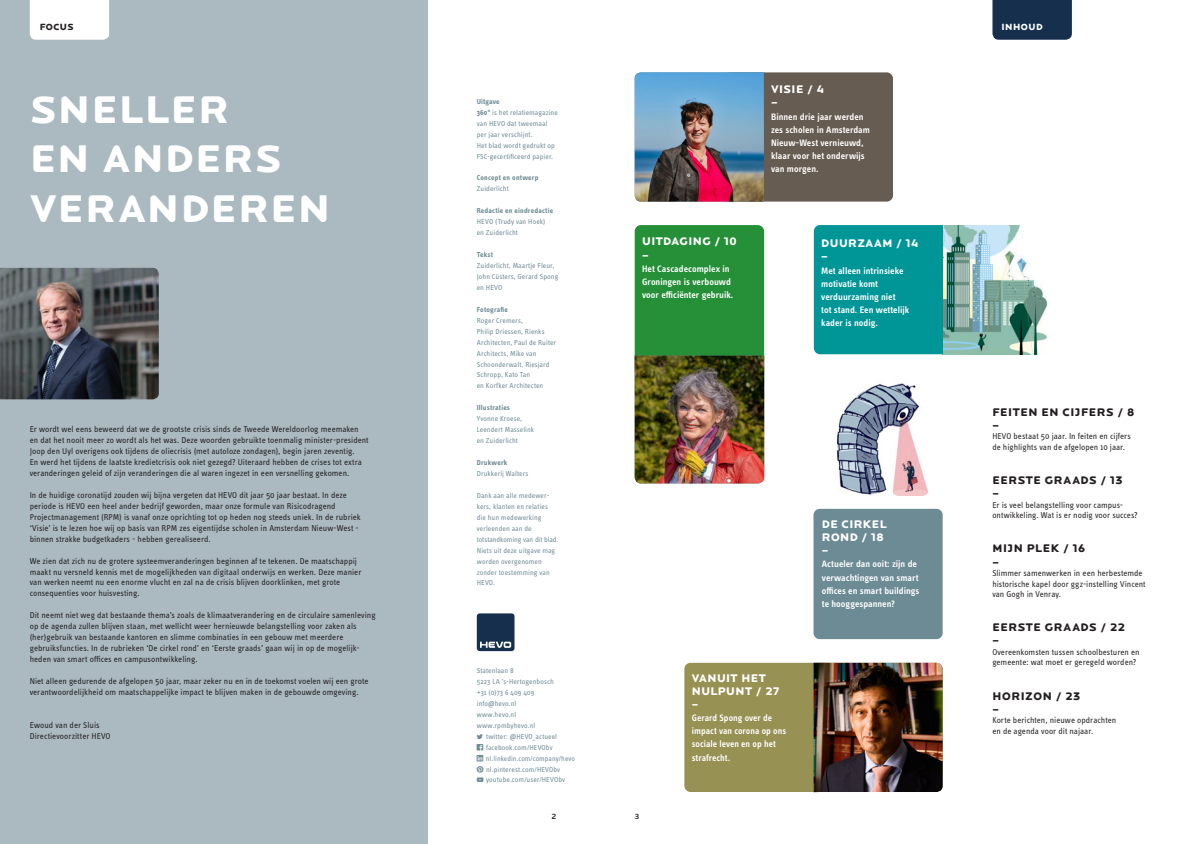
<style>
.page{position:relative;width:1191px;height:844px;background:#fff}
.page>*{position:absolute;margin:0;border:0;box-sizing:border-box;transform-origin:0 0}
.KOP-3{font:900 39.73px/49.6px "Locator Display";letter-spacing:.045em;color:#fff}
.t1{font:900 11.38px "Locator Display";letter-spacing:.05em;color:#231f20}
.t2{font:900 11.38px/13.1px "Locator Display";letter-spacing:.04em;color:#fff}
.t3{font:600 9.62px/13.1px "Info OT Text";color:#fff}
.t4{font:900 9.28px "Locator Display";letter-spacing:.045em;color:#fff}
.t5{font:900 9.28px "Locator Display";letter-spacing:.04em;color:#231f20}
.PLATTE_TEKST{font:8.75px/10.9px "Info OT Text";color:#231f20}
.t6{font:500 7.88px "Locator";color:#231f20}
.t7{font:7.44px/10.9px "Info OT Text";letter-spacing:.005em;color:#6d8b95}
.t8{font:700 7.44px "Info OT Text";letter-spacing:.025em;color:#6d8b95}
.s1{font-weight:700}
</style>
<div class="page">
<img style="left:837px;top:383px;width:92px;height:112px">
<img style="left:943px;top:225px;width:105px;height:129px">
<div style="left:992px;top:0;width:79px;height:40px;background:#162f4c"></div>
<div style="left:813px;top:508px;width:129px;height:131px;background:#6d8b95;border-radius:6px"></div>
<div style="left:0;top:0;width:427px;height:843px;background:#abb9c1"></div>
<div style="left:477px;top:613px;width:37px;height:38px;background:#162f4c;border-radius:3px"></div>
<svg style="left:480px;top:641px;width:31px;height:6px"></svg>
<div style="left:724px;top:72px;width:169px;height:129px;background:#675c52;border-radius:6px"></div>
<div style="left:814px;top:225px;width:129px;height:129px;background:#009597"></div>
<img style="left:0;top:268px;width:159px;height:131px">
<img style="left:634px;top:72px;width:130px;height:129px">
<div style="left:634px;top:225px;width:130px;height:151px;background:#269039;border-radius:6px"></div>
<img style="left:634px;top:355px;width:130px;height:128px">
<div style="left:684px;top:662px;width:148px;height:129px;background:#989154;border-radius:6px"></div>
<img style="left:813px;top:662px;width:129px;height:130px">
<div style="left:30px;top:0;width:79px;height:40px;background:#fff"></div>
<p class="t5" style="left:40px;top:21px;width:35px">FOCUS</p>
<p class="KOP-3" style="left:30px;top:85px;width:253px">SNELLER<br>EN ANDERS</p>
<p class="KOP-3" style="left:30px;top:184px;width:301px">VERANDEREN</p>
<p class="PLATTE_TEKST" style="left:30px;top:423px;width:340px">Er wordt wel eens beweerd dat we de grootste crisis sinds de Tweede Wereldoorlog meemaken en dat het nooit meer zo wordt als het was. Deze woorden gebruikte toenmalig minister-president Joop den Uyl overigens ook tijdens de oliecrisis (met autoloze zondagen), begin jaren zeventig.<br>En werd het tijdens de laatste kredietcrisis ook niet gezegd? Uiteraard hebben de crises tot extra veranderingen geleid of zijn veranderingen die al waren ingezet in een versnelling gekomen.</p>
<p class="PLATTE_TEKST" style="left:30px;top:489px;width:332px">In de huidige coronatijd zouden wij bijna vergeten dat HEVO dit jaar 50 jaar bestaat. In deze periode is HEVO een heel ander bedrijf geworden, maar onze formule van Risicodragend Projectmanagement (RPM) is vanaf onze oprichting tot op heden nog steeds uniek. In de rubriek ‘Visie’ is te lezen hoe wij op basis van RPM zes eigentijdse scholen in Amsterdam Nieuw-West - binnen strakke budgetkaders - hebben gerealiseerd.</p>
<p class="PLATTE_TEKST" style="left:30px;top:555px;width:333px">We zien dat zich nu de grotere systeemveranderingen beginnen af te tekenen. De maatschappij maakt nu versneld kennis met de mogelijkheden van digitaal onderwijs en werken. Deze manier van werken neemt nu een enorme vlucht en zal na de crisis blijven doorklinken, met grote consequenties voor huisvesting.</p>
<p class="PLATTE_TEKST" style="left:30px;top:609px;width:347px">Dit neemt niet weg dat bestaande thema’s zoals de klimaatverandering en de circulaire samenleving op de agenda zullen blijven staan, met wellicht weer hernieuwde belangstelling voor zaken als (her)gebruik van bestaande kantoren en slimme combinaties in een gebouw met meerdere gebruiksfuncties. In de rubrieken ‘De cirkel rond’ en ‘Eerste graads’ gaan wij in op de mogelijk&shy;heden van smart offices en campusontwikkeling.</p>
<p class="PLATTE_TEKST" style="left:30px;top:675px;width:340px">Niet alleen gedurende de afgelopen 50 jaar, maar zeker nu en in de toekomst voelen wij een grote verantwoordelijkheid om maatschappelijke impact te blijven maken in de gebouwde omgeving.</p>
<p class="PLATTE_TEKST" style="left:30px;top:719px;width:71px">Ewoud van der Sluis</p>
<p class="PLATTE_TEKST" style="left:30px;top:730px;width:82px">Directievoorzitter HEVO</p>
<p class="t8" style="left:477px;top:97px;width:24px">Uitgave</p>
<p class="t7" style="left:477px;top:107px;width:82px"><span class="s1">360°</span> is het relatiemagazine van HEVO dat tweemaal per jaar verschijnt.<br>Het blad wordt gedrukt op<br>FSC-gecertificeerd papier.</p>
<p class="t8" style="left:477px;top:173px;width:63px">Concept en ontwerp</p>
<p class="t7" style="left:477px;top:183px;width:33px">Zuiderlicht</p>
<p class="t8" style="left:477px;top:206px;width:78px">Redactie en eindredactie</p>
<p class="t7" style="left:477px;top:216px;width:70px">HEVO (Trudy van Hoek) en Zuiderlicht</p>
<p class="t8" style="left:477px;top:250px;width:18px">Tekst</p>
<p class="t7" style="left:477px;top:260px;width:83px">Zuiderlicht, Maartje Fleur,<br>John Cüsters, Gerard Spong en HEVO</p>
<p class="t8" style="left:477px;top:304px;width:33px">Fotografie</p>
<p class="t7" style="left:477px;top:314px;width:81px">Roger Cremers,<br>Philip Driessen, Rienks<br>Architecten, Paul de Ruiter<br>Architects, Mike van<br>Schoonderwalt, Riesjard<br>Schropp, Kato Tan</p>
<p class="t7" style="left:477px;top:380px;width:68px">en Korfker Architecten</p>
<p class="t8" style="left:477px;top:403px;width:35px">Illustraties</p>
<p class="t7" style="left:477px;top:413px;width:59px">Yvonne Kroese,<br>Leendert Masselink en Zuiderlicht</p>
<p class="t8" style="left:477px;top:458px;width:32px">Drukwerk</p>
<p class="t7" style="left:477px;top:468px;width:53px">Drukkerij Walters</p>
<p class="t7" style="left:477px;top:489px;width:83px">Dank aan alle medewer&shy;kers, klanten en relaties die hun medewerking verleenden aan de totstandkoming van dit blad.<br>Niets uit deze uitgave mag worden overgenomen zonder toestemming van<br>HEVO.</p>
<p class="t7" style="left:477px;top:664px;width:38px">Statenlaan 8</p>
<p class="t7" style="left:477px;top:675px;width:79px">5223 LA ’s-Hertogenbosch</p>
<p class="t7" style="left:477px;top:686px;width:59px">+31 (0)73 6 409 409</p>
<p class="t7" style="left:477px;top:697px;width:41px">info@hevo.nl</p>
<p class="t7" style="left:477px;top:708px;width:41px">www.hevo.nl</p>
<p class="t7" style="left:477px;top:719px;width:60px">www.rpmbyhevo.nl</p>
<p class="t7" style="left:477px;top:730px;width:82px">▼▼ twitter: @HEVO_actueel</p>
<p class="t7" style="left:486px;top:741px;width:68px">facebook.com/HEVObv</p>
<p class="t7" style="left:486px;top:752px;width:91px">nl.linkedin.com/company/hevo</p>
<p class="t7" style="left:486px;top:763px;width:76px">nl.pinterest.com/HEVObv</p>
<p class="t7" style="left:486px;top:774px;width:80px">youtube.com/user/HEVObv</p>
<p class="t2" style="left:642px;top:235px;width:96px">UITDAGING / 10</p>
<p class="t2" style="left:642px;top:248px;width:8px">–</p>
<p class="t3" style="left:642px;top:261px;width:93px">Het Cascadecomplex in<br>Groningen is verbouwd voor efficiënter gebruik.</p>
<p class="t2" style="left:771px;top:83px;width:55px">VISIE / 4</p>
<p class="t2" style="left:771px;top:96px;width:8px">–</p>
<p class="t3" style="left:771px;top:110px;width:100px">Binnen drie jaar werden zes scholen in Amsterdam<br>Nieuw-West vernieuwd, klaar voor het onderwijs van morgen.</p>
<p class="t2" style="left:821px;top:237px;width:99px">DUURZAAM / 14 –</p>
<p class="t3" style="left:821px;top:263px;width:90px">Met alleen intrinsieke motivatie komt verduurzaming niet<br>tot stand. Een wettelijk kader is nodig.</p>
<p class="t2" style="left:822px;top:517px;width:66px">DE CIRKEL<br>ROND / 18</p>
<p class="t2" style="left:822px;top:544px;width:8px">–</p>
<p class="t3" style="left:822px;top:557px;width:99px">Actueler dan ooit: zijn de verwachtingen van smart offices en smart buildings te hooggespannen?</p>
<p class="t2" style="left:692px;top:671px;width:89px">VANUIT HET<br>NULPUNT / 27 –</p>
<p class="t3" style="left:692px;top:711px;width:96px">Gerard Spong over de impact van corona op ons</p>
<p class="t3" style="left:692px;top:737px;width:85px">sociale leven en op het</p>
<p class="t3" style="left:692px;top:750px;width:40px">strafrecht.</p>
<p class="t6" style="left:551px;top:811px;width:6px">2</p>
<p class="t6" style="left:634px;top:811px;width:6px">3</p>
<p class="t4" style="left:1001px;top:21px;width:43px">INHOUD</p>
<p class="t1" style="left:992px;top:405px;width:144px">FEITEN EN CIJFERS / 8</p>
<p class="t1" style="left:992px;top:418px;width:8px">–</p>
<p class="PLATTE_TEKST" style="left:992px;top:431px;width:140px;line-height:10.5px">HEVO bestaat 50 jaar. In feiten en cijfers de highlights van de afgelopen 10 jaar.</p>
<p class="t1" style="left:992px;top:473px;width:132px">EERSTE GRAADS / 13</p>
<p class="t1" style="left:992px;top:486px;width:8px">–</p>
<p class="PLATTE_TEKST" style="left:992px;top:499px;width:147px;line-height:10.5px">Er is veel belangstelling voor campus&shy;ontwikkeling. Wat is er nodig voor succes?</p>
<p class="t1" style="left:992px;top:541px;width:94px">MIJN PLEK / 16</p>
<p class="t1" style="left:992px;top:555px;width:8px">–</p>
<p class="PLATTE_TEKST" style="left:992px;top:567px;width:155px;line-height:10.5px">Slimmer samenwerken in een herbestemde historische kapel door ggz-instelling Vincent van Gogh in Venray.</p>
<p class="t1" style="left:992px;top:620px;width:134px">EERSTE GRAADS / 22</p>
<p class="t1" style="left:992px;top:633px;width:8px">–</p>
<p class="PLATTE_TEKST" style="left:992px;top:646px;width:149px;line-height:10.5px">Overeenkomsten tussen schoolbesturen en gemeente: wat moet er geregeld worden?</p>
<p class="t1" style="left:992px;top:688px;width:89px">HORIZON / 23</p>
<p class="t1" style="left:992px;top:702px;width:8px">–</p>
<p class="PLATTE_TEKST" style="left:992px;top:714px;width:125px;line-height:10.5px">Korte berichten, nieuwe opdrachten en de agenda voor dit najaar.</p>
</div>
